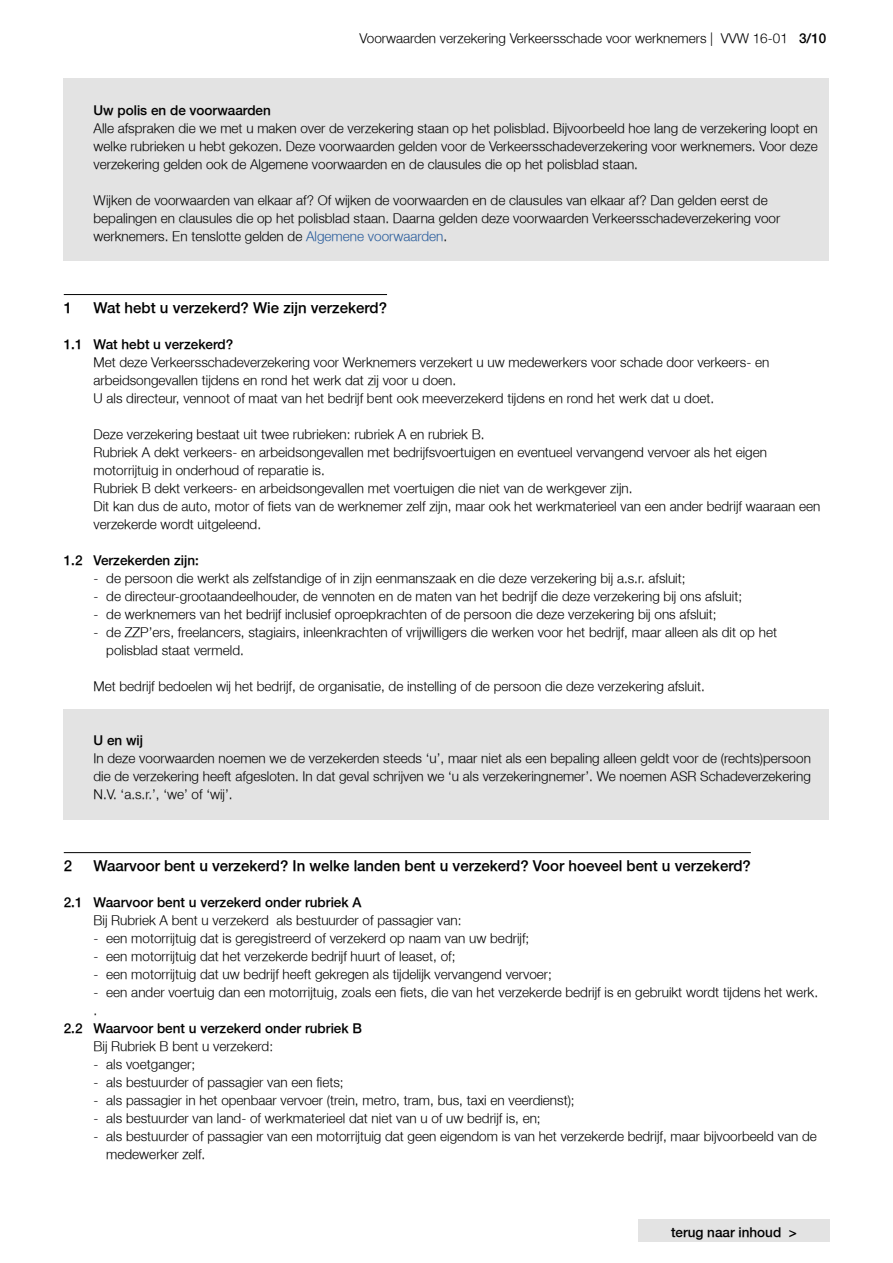
<style>
.page{position:relative;width:893px;height:1263px;background:#fff}
.page>*{position:absolute;margin:0;border:0;box-sizing:border-box;transform-origin:0 0}
.t1{font:300 15px "Fortis Helvetica";color:#000}
.t2{font:300 13.5px/18px "Fortis Helvetica";color:#000}
.t3{font:300 13.5px "Fortis Helvetica";color:#000}
.s1{font-style:inherit}
.s2{color:#275b9b}
</style>
<div class="page">
<div style="left:638px;top:1219px;width:192px;height:23px;background:#e3e3e3"></div>
<div style="left:64px;top:79px;width:765px;height:20px;background:#e3e3e3"></div>
<div style="left:64px;top:97px;width:765px;height:21px;background:#e3e3e3"></div>
<div style="left:64px;top:115px;width:765px;height:56px;background:#e3e3e3"></div>
<div style="left:64px;top:169px;width:765px;height:20px;background:#e3e3e3"></div>
<div style="left:64px;top:187px;width:765px;height:56px;background:#e3e3e3"></div>
<div style="left:64px;top:241px;width:765px;height:20px;background:#e3e3e3"></div>
<hr style="left:64px;top:294px;width:323px;height:1px;background:#000">
<div style="left:64px;top:709px;width:765px;height:20px;background:#e3e3e3"></div>
<div style="left:64px;top:727px;width:765px;height:21px;background:#e3e3e3"></div>
<div style="left:64px;top:745px;width:765px;height:56px;background:#e3e3e3"></div>
<div style="left:64px;top:799px;width:765px;height:20px;background:#e3e3e3"></div>
<hr style="left:64px;top:852px;width:687px;height:1px;background:#000">
<p class="t2" style="left:360px;top:29px;width:468px">Voorwaarden verzekering Verkeersschade voor werknemers | VVW 16-01 <span class="s1">3/10</span></p>
<p class="t3" style="left:94px;top:102px;width:179px">Uw polis en de voorwaarden</p>
<p class="t2" style="left:94px;top:119px;width:726px;text-align:justify">Alle afspraken die we met u maken over de verzekering staan op het polisblad. Bijvoorbeeld hoe lang de verzekering loopt en welke rubrieken u hebt gekozen. Deze voorwaarden gelden voor de Verkeersschadeverzekering voor werknemers. Voor deze verzekering gelden ook de Algemene voorwaarden en de clausules die op het polisblad staan.</p>
<p class="t2" style="left:94px;top:191px;width:688px">Wijken de voorwaarden van elkaar af? Of wijken de voorwaarden en de clausules van elkaar af? Dan gelden eerst de bepalingen en clausules die op het polisblad staan. Daarna gelden deze voorwaarden Verkeersschadeverzekering voor werknemers. En tenslotte gelden de <span class="s2">Algemene voorwaarden</span>.</p>
<p class="t1" style="left:64px;top:298px;width:10px">1</p>
<p class="t1" style="left:94px;top:298px;width:295px">Wat hebt u verzekerd? Wie zijn verzekerd?</p>
<p class="t3" style="left:64px;top:336px;width:171px">1.1 Wat hebt u verzekerd?</p>
<p class="t2" style="left:94px;top:353px;width:677px">Met deze Verkeersschadeverzekering voor Werknemers verzekert u uw medewerkers voor schade door verkeers- en arbeidsongevallen tijdens en rond het werk dat zij voor u doen.<br>U als directeur, vennoot of maat van het bedrijf bent ook meeverzekerd tijdens en rond het werk dat u doet.</p>
<p class="t2" style="left:94px;top:425px;width:728px">Deze verzekering bestaat uit twee rubrieken: rubriek A en rubriek B.<br>Rubriek A dekt verkeers- en arbeidsongevallen met bedrijfsvoertuigen en eventueel vervangend vervoer als het eigen motorrijtuig in onderhoud of reparatie is.<br>Rubriek B dekt verkeers- en arbeidsongevallen met voertuigen die niet van de werkgever zijn.<br>Dit kan dus de auto, motor of fiets van de werknemer zelf zijn, maar ook het werkmaterieel van een ander bedrijf waaraan een verzekerde wordt uitgeleend.</p>
<p class="t3" style="left:64px;top:552px;width:137px">1.2 Verzekerden zijn:</p>
<p class="t2" style="left:94px;top:569px;width:593px">- de persoon die werkt als zelfstandige of in zijn eenmanszaak en die deze verzekering bij a.s.r. afsluit;</p>
<p class="t2" style="left:94px;top:587px;width:650px">- de directeur-grootaandeelhouder, de vennoten en de maten van het bedrijf die deze verzekering bij ons afsluit;</p>
<p class="t2" style="left:94px;top:605px;width:624px">- de werknemers van het bedrijf inclusief oproepkrachten of de persoon die deze verzekering bij ons afsluit;</p>
<p class="t2" style="left:106px;top:623px;width:672px;text-indent:-13px">- de ZZP’ers, freelancers, stagiairs, inleenkrachten of vrijwilligers die werken voor het bedrijf, maar alleen als dit op het polisblad staat vermeld.</p>
<p class="t2" style="left:94px;top:677px;width:613px">Met bedrijf bedoelen wij het bedrijf, de organisatie, de instelling of de persoon die deze verzekering afsluit.</p>
<p class="t3" style="left:94px;top:732px;width:51px">U en wij</p>
<p class="t2" style="left:94px;top:749px;width:719px;text-align:justify">In deze voorwaarden noemen we de verzekerden steeds ‘u’, maar niet als een bepaling alleen geldt voor de (rechts)persoon die de verzekering heeft afgesloten. In dat geval schrijven we ‘u als verzekeringnemer’. We noemen ASR Schadeverzekering N.V. ‘a.s.r.’, ‘we’ of ‘wij’.</p>
<p class="t1" style="left:64px;top:856px;width:10px">2</p>
<p class="t1" style="left:94px;top:856px;width:659px">Waarvoor bent u verzekerd? In welke landen bent u verzekerd? Voor hoeveel bent u verzekerd?</p>
<p class="t3" style="left:64px;top:894px;width:299px">2.1 Waarvoor bent u verzekerd onder rubriek A</p>
<p class="t2" style="left:94px;top:911px;width:369px">Bij Rubriek A bent u verzekerd als bestuurder of passagier van:</p>
<p class="t2" style="left:94px;top:929px;width:437px">- een motorrijtuig dat is geregistreerd of verzekerd op naam van uw bedrijf;</p>
<p class="t2" style="left:94px;top:947px;width:363px">- een motorrijtuig dat het verzekerde bedrijf huurt of leaset, of;</p>
<p class="t2" style="left:94px;top:965px;width:460px">- een motorrijtuig dat uw bedrijf heeft gekregen als tijdelijk vervangend vervoer;</p>
<p class="t2" style="left:94px;top:983px;width:726px">- een ander voertuig dan een motorrijtuig, zoals een fiets, die van het verzekerde bedrijf is en gebruikt wordt tijdens het werk. .</p>
<p class="t3" style="left:64px;top:1020px;width:300px">2.2 Waarvoor bent u verzekerd onder rubriek B</p>
<p class="t2" style="left:94px;top:1037px;width:181px">Bij Rubriek B bent u verzekerd:</p>
<p class="t2" style="left:94px;top:1055px;width:103px">- als voetganger;</p>
<p class="t2" style="left:94px;top:1073px;width:252px">- als bestuurder of passagier van een fiets;</p>
<p class="t2" style="left:94px;top:1091px;width:483px">- als passagier in het openbaar vervoer (trein, metro, tram, bus, taxi en veerdienst);</p>
<p class="t2" style="left:94px;top:1109px;width:449px">- als bestuurder van land- of werkmaterieel dat niet van u of uw bedrijf is, en;</p>
<p class="t2" style="left:106px;top:1127px;width:712px;text-indent:-13px">- als bestuurder of passagier van een motorrijtuig dat geen eigendom is van het verzekerde bedrijf, maar bijvoorbeeld van de medewerker zelf.</p>
<p class="t3" style="left:671px;top:1224px;width:127px">terug naar inhoud &gt;</p>
</div>
